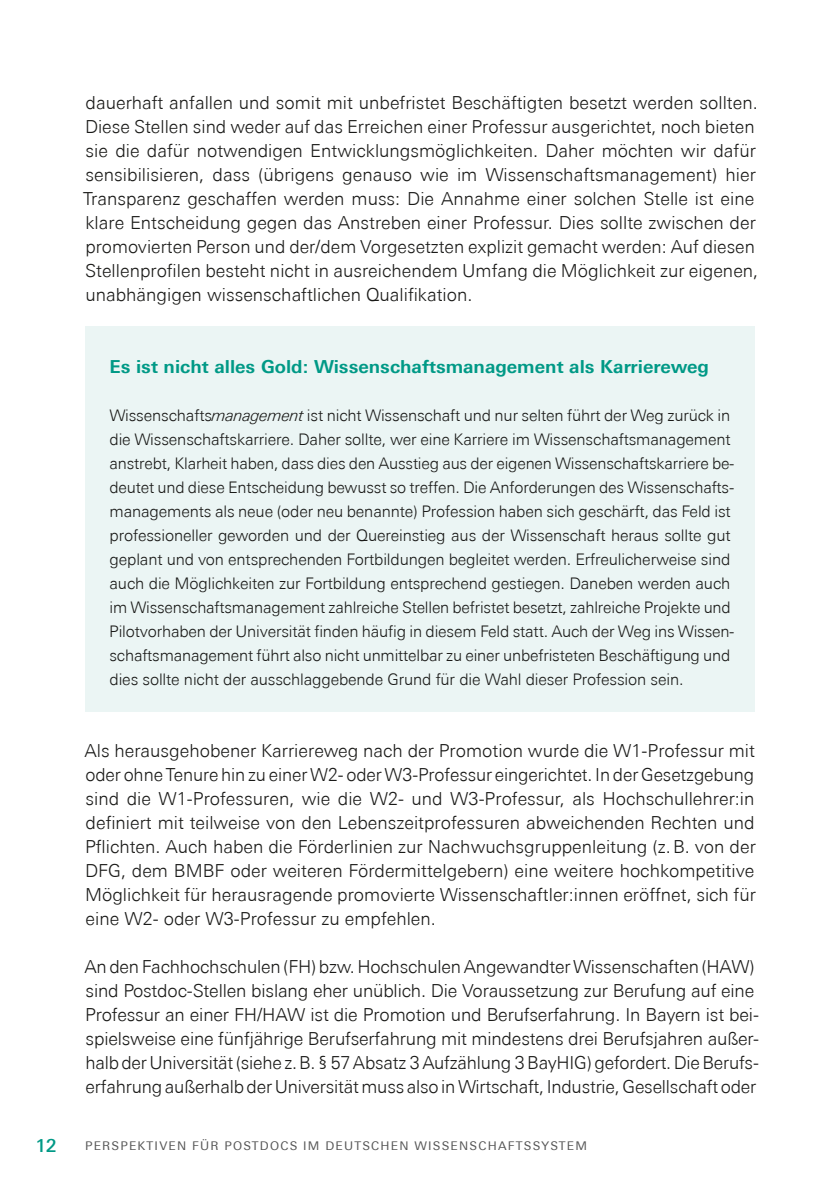
<style>
.page{position:relative;width:840px;height:1191px;background:#fff}
.page>*{position:absolute;margin:0;border:0;box-sizing:border-box;transform-origin:0 0}
.t1{font:300 18px/24px "Univers Next Pro";color:#1a1a18}
.t2{font:700 18px "Univers Next Pro";color:#009986}
.t3{font:500 18px "Univers Next Pro";color:#009986}
.t4{font:300 16px/24px "Univers Next Pro";letter-spacing:-.01em;color:#1a1a18}
.t5{font:12px "Univers Next Pro";letter-spacing:.1em;color:#565656}
.s1{font-style:italic}
</style>
<div class="page">
<div style="left:85px;top:326px;width:669px;height:74px;background:#ebf5f4"></div>
<div style="left:85px;top:375px;width:669px;height:337px;background:#ebf5f4"></div>
<p class="t1" style="left:83px;top:91px;width:676px">dauerhaft anfallen und somit mit unbefristet Beschäftigten besetzt werden sollten.<br>Diese Stellen sind weder auf das Erreichen einer Professur ausgerichtet, noch bieten sie die dafür notwendigen Entwicklungsmöglichkeiten. Daher möchten wir dafür sensibilisieren, dass (übrigens genauso wie im Wissenschaftsmanagement) hier Transparenz geschaffen werden muss: Die Annahme einer solchen Stelle ist eine klare Entscheidung gegen das Anstreben einer Professur. Dies sollte zwischen der promovierten Person und der/dem Vorgesetzten explizit gemacht werden: Auf diesen Stellenprofilen besteht nicht in ausreichendem Umfang die Möglichkeit zur eigenen, unabhängigen wissenschaftlichen Qualifikation.</p>
<p class="t2" style="left:109px;top:356px;width:600px">Es ist nicht alles Gold: Wissenschaftsmanagement als Karriereweg</p>
<p class="t4" style="left:109px;top:403px;width:626px">Wissenschafts<span class="s1">management</span> ist nicht Wissenschaft und nur selten führt der Weg zurück in die Wissenschaftskarriere. Daher sollte, wer eine Karriere im Wissenschaftsmanagement anstrebt, Klarheit haben, dass dies den Ausstieg aus der eigenen Wissenschaftskarriere be&shy;deutet und diese Entscheidung bewusst so treffen. Die Anforderungen des Wissenschafts&shy;managements als neue (oder neu benannte) Profession haben sich geschärft, das Feld ist professioneller geworden und der Quereinstieg aus der Wissenschaft heraus sollte gut geplant und von entsprechenden Fortbildungen begleitet werden. Erfreulicherweise sind auch die Möglichkeiten zur Fortbildung entsprechend gestiegen. Daneben werden auch im Wissenschaftsmanagement zahlreiche Stellen befristet besetzt, zahlreiche Projekte und Pilotvorhaben der Universität finden häufig in diesem Feld statt. Auch der Weg ins Wissen&shy;schaftsmanagement führt also nicht unmittelbar zu einer unbefristeten Beschäftigung und dies sollte nicht der ausschlaggebende Grund für die Wahl dieser Profession sein.</p>
<p class="t1" style="left:84px;top:739px;width:672px;text-align:justify">Als herausgehobener Karriereweg nach der Promotion wurde die W1-Professur mit oder ohne Tenure hin zu einer W2- oder W3-Professur eingerichtet. In der Gesetzgebung sind die W1-Professuren, wie die W2- und W3-Professur, als Hochschullehrer:in definiert mit teilweise von den Lebenszeitprofessuren abweichenden Rechten und Pflichten. Auch haben die Förderlinien zur Nachwuchsgruppenleitung (z.B. von der DFG, dem BMBF oder weiteren Fördermittelgebern) eine weitere hochkompetitive Möglichkeit für herausragende promovierte Wissenschaftler:innen eröffnet, sich für eine W2- oder W3-Professur zu empfehlen.</p>
<p class="t1" style="left:84px;top:955px;width:675px">An den Fachhochschulen (FH) bzw. Hochschulen Angewandter Wissenschaften (HAW) sind Postdoc-Stellen bislang eher unüblich. Die Voraussetzung zur Berufung auf eine Professur an einer FH/HAW ist die Promotion und Berufserfahrung. In Bayern ist bei&shy;spielsweise eine fünfjährige Berufserfahrung mit mindestens drei Berufsjahren außer&shy;halb der Universität (siehe z.B. § 57 Absatz 3 Aufzählung 3 BayHIG) gefordert. Die Berufs&shy;erfahrung außerhalb der Universität muss also in Wirtschaft, Industrie, Gesellschaft oder</p>
<p class="t3" style="left:35px;top:1134px;width:23px">12</p>
<p class="t5" style="left:85px;top:1139px;width:503px">PERSPEKTIVEN FÜR POSTDOCS IM DEUTSCHEN WISSENSCHAFTSSYSTEM</p>
</div>
